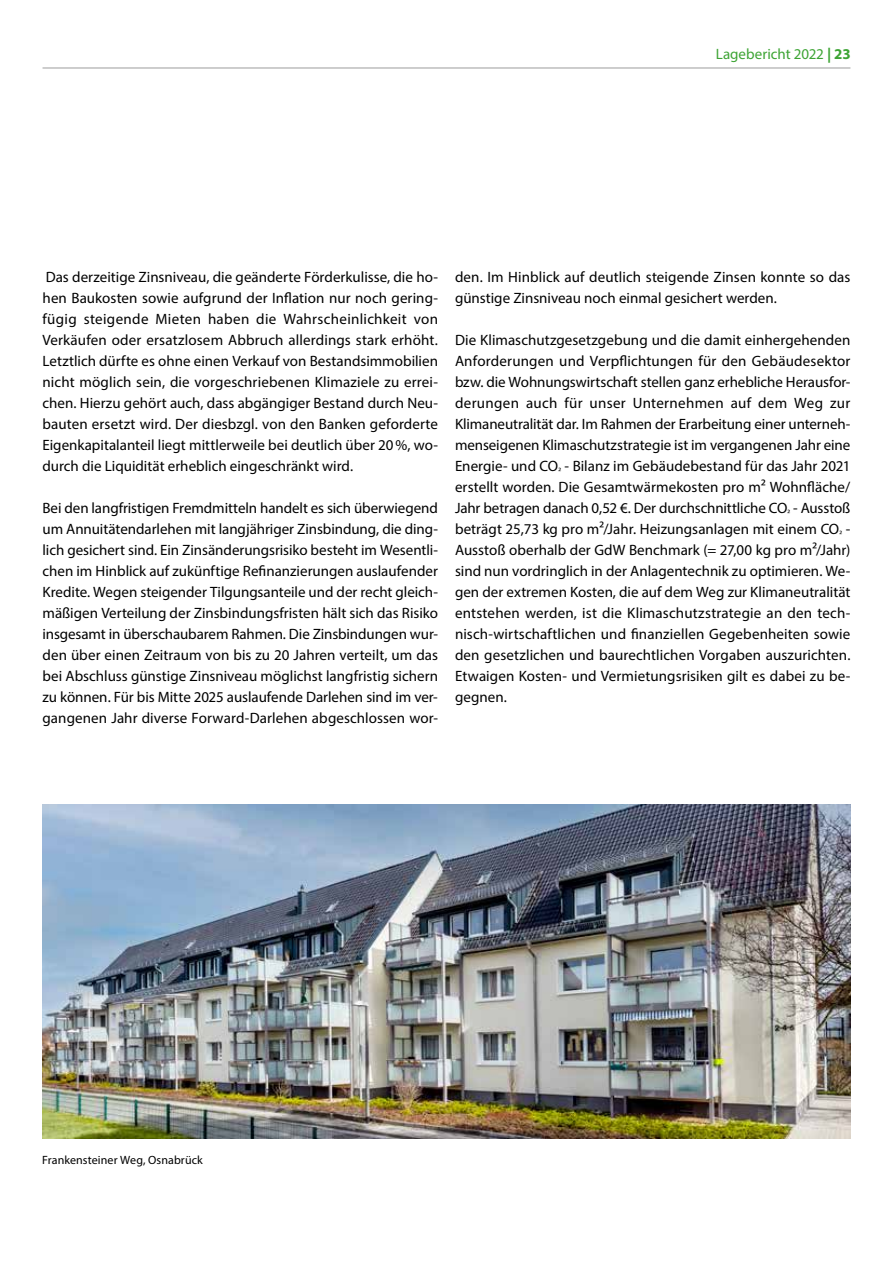
<style>
.page{position:relative;width:893px;height:1263px;background:#fff}
.page>*{position:absolute;margin:0;border:0;box-sizing:border-box;transform-origin:0 0}
.t1{font:15px/21px "Myriad Pro";letter-spacing:.005em;color:#000;text-align:justify}
.t2{font:15px "Myriad Pro";color:#3da434}
.t3{font:12px "Myriad Pro";letter-spacing:.005em;color:#000}
.s1{font-weight:700}
</style>
<div class="page">
<hr style="left:43px;top:68px;width:807px;height:1px;background:#9c9d9d">
<img style="left:42px;top:804px;width:809px;height:334px">
<p class="t2" style="left:716px;top:45px;width:137px">Lagebericht 2022 <span class="s1">| 23</span></p>
<p class="t1" style="left:43px;top:266px;width:397px">Das derzeitige Zinsniveau, die geänderte Förderkulisse, die ho&shy;hen Baukosten sowie aufgrund der Inflation nur noch gering&shy;fügig steigende Mieten haben die Wahrscheinlichkeit von Verkäufen oder ersatzlosem Abbruch allerdings stark erhöht.<br>Letztlich dürfte es ohne einen Verkauf von Bestandsimmobilien nicht möglich sein, die vorgeschriebenen Klimaziele zu errei&shy;chen. Hierzu gehört auch, dass abgängiger Bestand durch Neu&shy;bauten ersetzt wird. Der diesbzgl. von den Banken geforderte Eigenkapitalanteil liegt mittlerweile bei deutlich über 20%, wo&shy;durch die Liquidität erheblich eingeschränkt wird.</p>
<p class="t1" style="left:43px;top:497px;width:397px">Bei den langfristigen Fremdmitteln handelt es sich überwiegend um Annuitätendarlehen mit langjähriger Zinsbindung, die ding&shy;lich gesichert sind. Ein Zinsänderungsrisiko besteht im Wesentli&shy;chen im Hinblick auf zukünftige Refinanzierungen auslaufender Kredite. Wegen steigender Tilgungsanteile und der recht gleich&shy;mäßigen Verteilung der Zinsbindungsfristen hält sich das Risiko insgesamt in überschaubarem Rahmen. Die Zinsbindungen wur&shy;den über einen Zeitraum von bis zu 20 Jahren verteilt, um das bei Abschluss günstige Zinsniveau möglichst langfristig sichern zu können. Für bis Mitte 2025 auslaufende Darlehen sind im ver&shy;gangenen Jahr diverse Forward-Darlehen abgeschlossen wor-</p>
<p class="t1" style="left:455px;top:266px;width:397px">den. Im Hinblick auf deutlich steigende Zinsen konnte so das günstige Zinsniveau noch einmal gesichert werden.</p>
<p class="t1" style="left:455px;top:329px;width:397px">Die Klimaschutzgesetzgebung und die damit einhergehenden Anforderungen und Verpflichtungen für den Gebäudesektor bzw. die Wohnungswirtschaft stellen ganz erhebliche Herausfor&shy;derungen auch für unser Unternehmen auf dem Weg zur Klimaneutralität dar. Im Rahmen der Erarbeitung einer unterneh&shy;menseigenen Klimaschutzstrategie ist im vergangenen Jahr eine Energie- und CO<sub>²</sub> - Bilanz im Gebäudebestand für das Jahr 2021 erstellt worden. Die Gesamtwärmekosten pro m² Wohnfläche/ Jahr betragen danach 0,52 €. Der durchschnittliche CO<sub>²</sub> - Ausstoß beträgt 25,73 kg pro m²/Jahr. Heizungsanlagen mit einem CO<sub>²</sub> - Ausstoß oberhalb der GdW Benchmark (= 27,00 kg pro m²/Jahr) sind nun vordringlich in der Anlagentechnik zu optimieren. We&shy;gen der extremen Kosten, die auf dem Weg zur Klimaneutralität entstehen werden, ist die Klimaschutzstrategie an den tech&shy;nisch-wirtschaftlichen und finanziellen Gegebenheiten sowie den gesetzlichen und baurechtlichen Vorgaben auszurichten.<br>Etwaigen Kosten- und Vermietungsrisiken gilt es dabei zu be&shy;gegnen.</p>
<p class="t3" style="left:42px;top:1152px;width:162px">Frankensteiner Weg, Osnabrück</p>
</div>
